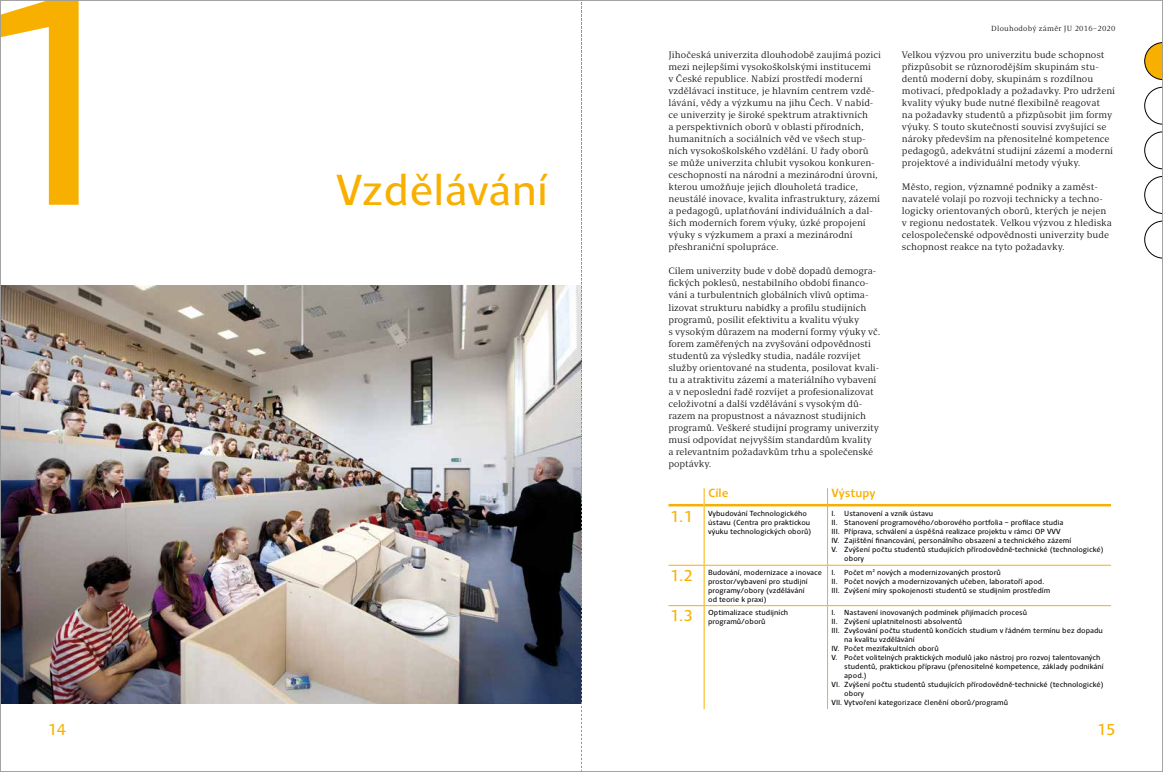
<style>
.page{position:relative;width:1163px;height:772px;background:#fff}
.page>*{position:absolute;margin:0;border:0;box-sizing:border-box;transform-origin:0 0}
.t1{font:300px "Clara Sans";color:#f8b000}
.t2{font:44px "Clara Sans";color:#f8b000}
.t3{font:16px "Clara Sans";color:#f8b000}
.t4{font:500 12px "Clara Sans";color:#f8b000}
.t5{font:9.5px/12px "Clara Serif";color:#000}
.t6{font:7.5px/9px "Clara Sans";color:#000}
.t7{font:7.5px "Clara Serif";letter-spacing:.03em;color:#000}
.s1{font-size:16px;color:#f8b000}
</style>
<div class="page">
<svg style="left:1144px;top:87px;width:16px;height:37px"></svg>
<svg style="left:1144px;top:132px;width:16px;height:37px"></svg>
<svg style="left:1144px;top:176px;width:16px;height:37px"></svg>
<svg style="left:1144px;top:221px;width:16px;height:37px"></svg>
<svg style="left:1144px;top:42px;width:16px;height:38px"></svg>
<img style="left:2px;top:285px;width:579px;height:418px">
<hr style="left:668px;top:503px;width:35px;height:3px;background:#f8b000">
<hr style="left:704px;top:503px;width:122px;height:3px;background:#f8b000">
<hr style="left:827px;top:503px;width:283px;height:3px;background:#f8b000">
<hr style="left:668px;top:564px;width:36px;height:1px;background:#f8b000">
<hr style="left:704px;top:564px;width:123px;height:1px;background:#f8b000">
<hr style="left:827px;top:564px;width:283px;height:1px;background:#f8b000">
<hr style="left:668px;top:604px;width:36px;height:1px;background:#f8b000">
<hr style="left:704px;top:604px;width:123px;height:1px;background:#f8b000">
<hr style="left:827px;top:604px;width:283px;height:1px;background:#f8b000">
<svg style="left:703px;top:488px;width:1px;height:17px"></svg>
<hr style="left:703px;top:505px;width:1px;height:59px;background:#f8b000">
<hr style="left:826px;top:505px;width:1px;height:59px;background:#f8b000">
<hr style="left:703px;top:565px;width:1px;height:39px;background:#f8b000">
<hr style="left:826px;top:565px;width:1px;height:39px;background:#f8b000">
<hr style="left:703px;top:605px;width:1px;height:103px;background:#f8b000">
<hr style="left:826px;top:605px;width:1px;height:103px;background:#f8b000">
<svg style="left:581px;top:2px;width:1px;height:766px"></svg>
<h1 class="t1" style="left:-43px;top:-59px;width:176px">1</h1>
<h2 class="t2" style="left:336px;top:166px;width:213px">Vzdělávání</h2>
<p class="t5" style="left:668px;top:49px;width:214px">Jihočeská univerzita dlouhodobě zaujímá pozici mezi nejlepšími vysokoškolskými institucemi<br>v České republice. Nabízí prostředí moderní vzdělávací instituce, je hlavním centrem vzdě&shy;lávání, vědy a výzkumu na jihu Čech. V nabíd&shy;ce univerzity je široké spektrum atraktivních<br>a perspektivních oborů v oblasti přírodních, humanitních a sociálních věd ve všech stup&shy;ních vysokoškolského vzdělání. U řady oborů<br>se může univerzita chlubit vysokou konkuren&shy;ceschopností na národní a mezinárodní úrovni, kterou umožňuje jejich dlouholetá tradice, neustálé inovace, kvalita infrastruktury, zázemí a pedagogů, uplatňování individuálních a dal&shy;ších moderních forem výuky, úzké propojení výuky s výzkumem a praxí a mezinárodní přeshraniční spolupráce.</p>
<p class="t5" style="left:668px;top:265px;width:213px">Cílem univerzity bude v době dopadů demogra&shy;fických poklesů, nestabilního období financo&shy;vání a turbulentních globálních vlivů optima&shy;lizovat strukturu nabídky a profilu studijních programů, posílit efektivitu a kvalitu výuky<br>s vysokým důrazem na moderní formy výuky vč. forem zaměřených na zvyšování odpovědnosti studentů za výsledky studia, nadále rozvíjet služby orientované na studenta, posilovat kvali&shy;tu a atraktivitu zázemí a materiálního vybavení a v neposlední řadě rozvíjet a profesionalizovat celoživotní a další vzdělávání s vysokým dů&shy;razem na propustnost a návaznost studijních programů. Veškeré studijní programy univerzity musí odpovídat nejvyšším standardům kvality<br>a relevantním požadavkům trhu a společenské poptávky.</p>
<p class="t7" style="left:991px;top:24px;width:126px">Dlouhodobý záměr JU 2016–2020</p>
<p class="t5" style="left:901px;top:49px;width:215px">Velkou výzvou pro univerzitu bude schopnost přizpůsobit se různorodějším skupinám stu&shy;dentů moderní doby, skupinám s rozdílnou motivací, předpoklady a požadavky. Pro udržení kvality výuky bude nutné flexibilně reagovat<br>na požadavky studentů a přizpůsobit jim formy výuky. S touto skutečností souvisí zvyšující se nároky především na přenositelné kompetence pedagogů, adekvátní studijní zázemí a moderní projektové a individuální metody výuky.</p>
<p class="t5" style="left:901px;top:181px;width:211px">Město, region, významné podniky a zaměst&shy;navatelé volají po rozvoji technicky a techno&shy;logicky orientovaných oborů, kterých je nejen v regionu nedostatek. Velkou výzvou z hlediska celospolečenské odpovědnosti univerzity bude schopnost reakce na tyto požadavky.</p>
<p class="t4" style="left:708px;top:486px;width:22px">Cíle</p>
<p class="t4" style="left:831px;top:486px;width:46px">Výstupy</p>
<p class="t6" style="left:708px;top:509px;width:105px;text-indent:-38px"><span class="s1">1.1</span> Vybudování Technologického ústavu (Centra pro praktickou výuku technologických oborů)</p>
<p class="t6" style="left:831px;top:509px;width:103px">I. Ustanovení a vznik ústavu</p>
<p class="t6" style="left:831px;top:518px;width:233px">II. Stanovení programového/oborového portfolia – profilace studia</p>
<p class="t6" style="left:831px;top:527px;width:230px">III. Příprava, schválení a úspěšná realizace projektu v rámci OP VVV</p>
<p class="t6" style="left:831px;top:536px;width:241px">IV. Zajištění financování, personálního obsazení a technického zázemí</p>
<p class="t6" style="left:831px;top:545px;width:273px">V. Zvýšení počtu studentů studujících přírodovědně-technické (technologické)</p>
<p class="t6" style="left:844px;top:554px;width:21px">obory</p>
<p class="t6" style="left:708px;top:567px;width:115px;text-indent:-38px"><span class="s1">1.2</span> Budování, modernizace a inovace prostor/vybavení pro studijní programy/obory (vzdělávání<br>od teorie k praxi)</p>
<p class="t6" style="left:831px;top:567px;width:220px">I. Počet m<sup>2</sup> nových a modernizovaných prostorů<br>II. Počet nových a modernizovaných učeben, laboratoří apod.<br>III. Zvýšení míry spokojenosti studentů se studijním prostředím</p>
<p class="t6" style="left:708px;top:607px;width:82px;text-indent:-38px"><span class="s1">1.3</span> Optimalizace studijních programů/oborů</p>
<p class="t6" style="left:831px;top:607px;width:197px">I. Nastavení inovovaných podmínek přijímacích procesů</p>
<p class="t6" style="left:831px;top:616px;width:132px">II. Zvýšení uplatnitelnosti absolventů</p>
<p class="t6" style="left:831px;top:625px;width:273px">III. Zvyšování počtu studentů končících studium v řádném termínu bez dopadu</p>
<p class="t6" style="left:844px;top:634px;width:72px">na kvalitu vzdělávání</p>
<p class="t6" style="left:831px;top:643px;width:109px">IV. Počet mezifakultních oborů</p>
<p class="t6" style="left:831px;top:652px;width:270px">V. Počet volitelných praktických modulů jako nástroj pro rozvoj talentovaných</p>
<p class="t6" style="left:844px;top:661px;width:261px">studentů, praktickou přípravu (přenositelné kompetence, základy podnikání</p>
<p class="t6" style="left:844px;top:670px;width:24px">apod.)</p>
<p class="t6" style="left:831px;top:679px;width:273px">VI. Zvýšení počtu studentů studujících přírodovědně-technické (technologické)</p>
<p class="t6" style="left:844px;top:688px;width:21px">obory</p>
<p class="t6" style="left:831px;top:697px;width:178px">VII. Vytvoření kategorizace členění oborů/programů</p>
<h3 class="t3" style="left:47px;top:720px;width:20px">14</h3>
<h3 class="t3" style="left:1096px;top:720px;width:20px">15</h3>
</div>
